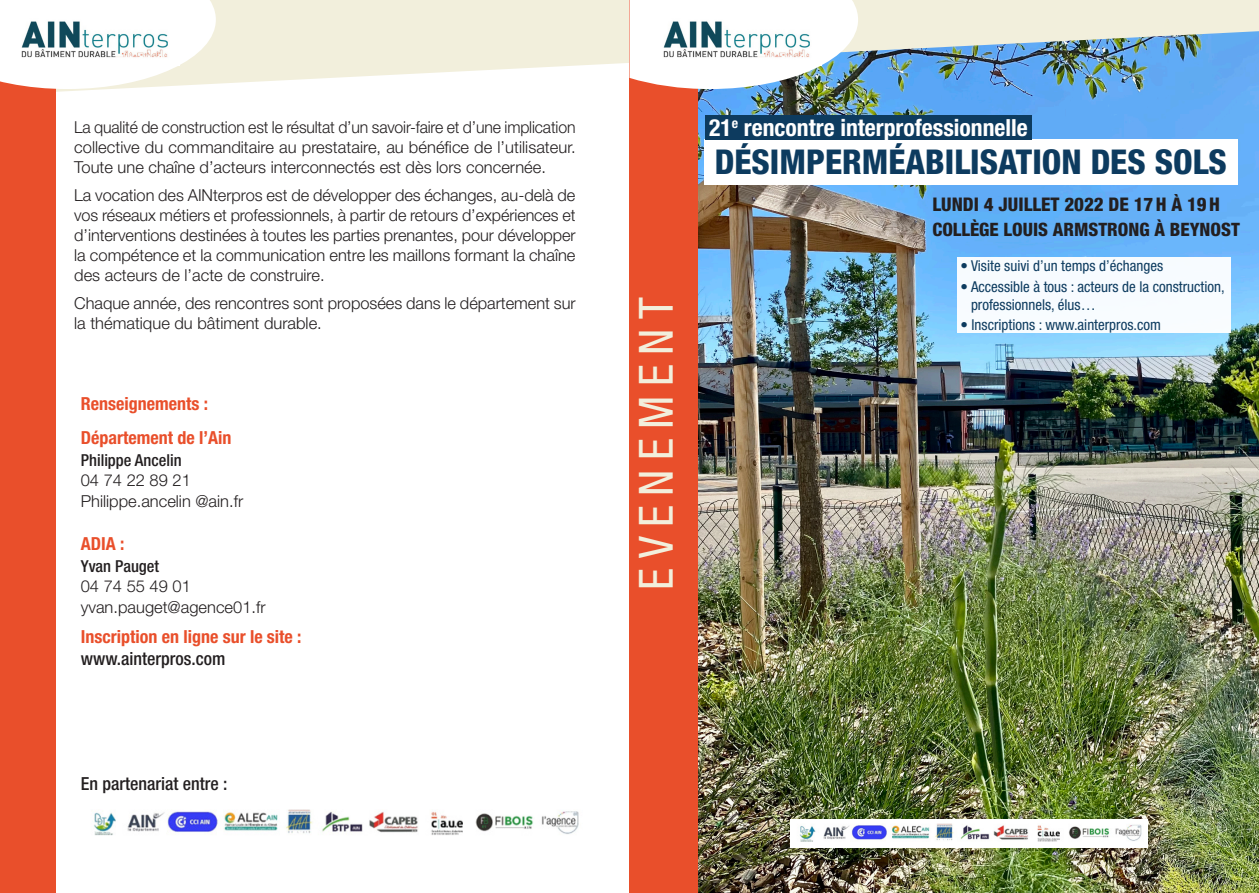
<style>
.page{position:relative;width:1259px;height:893px;background:#fff}
.page>*{position:absolute;margin:0;border:0;box-sizing:border-box;transform-origin:0 0}
.t1{font:condensed 47.25px "Helvetica Neue LT Pro";letter-spacing:.2em;color:#f2efdc}
.t2{font:800 condensed 34.2px "Helvetica Neue LT Pro";color:#0d3b5f}
.t3{font:700 condensed 23.7px "Helvetica Neue LT Pro";color:#fff}
.t4{font:800 condensed 18.9px "Helvetica Neue LT Pro";color:#231f20}
.t5{font:800 condensed 18.45px "Helvetica Neue LT Pro";color:#231f20}
.t6{font:700 condensed 18px "Helvetica Neue LT Pro";color:#e94f2b}
.t7{font:500 condensed 18px "Helvetica Neue LT Pro";color:#231f20}
.t8{font:300 16.5px/19.8px "Helvetica Neue LT Pro";color:#231f20;text-align:justify}
.t9{font:300 16.5px/19.8px "Helvetica Neue LT Pro";color:#231f20;text-align:justify;scale:.96 1}
.t10{font:500 condensed 16.5px "Helvetica Neue LT Pro";color:#231f20}
.t11{font:condensed 15px/18px "Helvetica Neue LT Pro";color:#0d3b5f}
</style>
<div class="page">
<img style="left:697px;top:95px;width:562px;height:798px">
<svg style="left:55px;top:0;width:1204px;height:95px;background:#c9d8db"></svg>
<div style="left:629px;top:0;width:68px;height:893px;background:#e94f2b"></div>
<div style="left:704px;top:139px;width:533px;height:46px;background:#fff"></div>
<div style="left:705px;top:115px;width:326px;height:24px;background:#0d3b5f"></div>
<div style="left:957px;top:257px;width:273px;height:76px;background:#f7fbff"></div>
<img style="left:790px;top:819px;width:357px;height:29px">
<div style="left:0;top:0;width:55px;height:893px;background:#e94f2b"></div>
<svg style="left:0;top:0;width:216px;height:89px"></svg>
<img style="left:11px;top:14px;width:169px;height:52px">
<img style="left:94px;top:809px;width:485px;height:27px">
<img style="left:629px;top:0;width:229px;height:89px">
<img style="left:653px;top:14px;width:169px;height:52px">
<p class="t9" style="left:74px;top:117px;width:524px">La qualité de construction est le résultat d’un savoir-faire et d’une implication collective du commanditaire au prestataire, au bénéfice de l’utilisateur.<br>Toute une chaîne d’acteurs interconnectés est dès lors concernée.</p>
<p class="t8" style="left:74px;top:185px;width:503px">La vocation des AINterpros est de développer des échanges, au-delà de vos réseaux métiers et professionnels, à partir de retours d’expériences et d’interventions destinées à toutes les parties prenantes, pour développer la compétence et la communication entre les maillons formant la chaîne des acteurs de l’acte de construire.</p>
<p class="t8" style="left:74px;top:293px;width:503px">Chaque année, des rencontres sont proposées dans le département sur la thématique du bâtiment durable.</p>
<p class="t6" style="left:81px;top:393px;width:129px">Renseignements :</p>
<p class="t6" style="left:81px;top:427px;width:152px">Département de l’Ain</p>
<p class="t10" style="left:81px;top:450px;width:102px">Philippe Ancelin</p>
<p class="t8" style="left:81px;top:469px;width:112px">04 74 22 89 21</p>
<p class="t8" style="left:81px;top:491px;width:164px">Philippe.ancelin @ain.fr</p>
<p class="t6" style="left:81px;top:533px;width:45px">ADIA :</p>
<p class="t10" style="left:81px;top:556px;width:80px">Yvan Pauget</p>
<p class="t8" style="left:81px;top:576px;width:112px">04 74 55 49 01</p>
<p class="t8" style="left:81px;top:597px;width:186px">yvan.pauget@agence01.fr</p>
<p class="t6" style="left:81px;top:626px;width:222px">Inscription en ligne sur le site :</p>
<p class="t7" style="left:81px;top:648px;width:146px">www.ainterpros.com</p>
<p class="t7" style="left:81px;top:773px;width:148px">En partenariat entre :</p>
<p class="t1" style="left:628px;top:590px;width:294px;rotate:-90deg">EVENEMENT</p>
<p class="t3" style="left:709px;top:113px;width:320px">21<sup>e</sup> rencontre interprofessionnelle</p>
<p class="t2" style="left:715px;top:141px;width:513px">DÉSIMPERMÉABILISATION DES SOLS</p>
<p class="t4" style="left:932px;top:193px;width:289px">LUNDI 4 JUILLET 2022 DE 17H À 19H</p>
<p class="t5" style="left:932px;top:218px;width:309px">COLLÈGE LOUIS ARMSTRONG À BEYNOST</p>
<p class="t11" style="left:960px;top:257px;width:204px">• Visite suivi d’un temps d’échanges</p>
<p class="t11" style="left:971px;top:277px;width:255px;text-indent:-11px">• Accessible à tous : acteurs de la construction, professionnels, élus…</p>
<p class="t11" style="left:960px;top:315px;width:202px">• Inscriptions : www.ainterpros.com</p>
</div>
